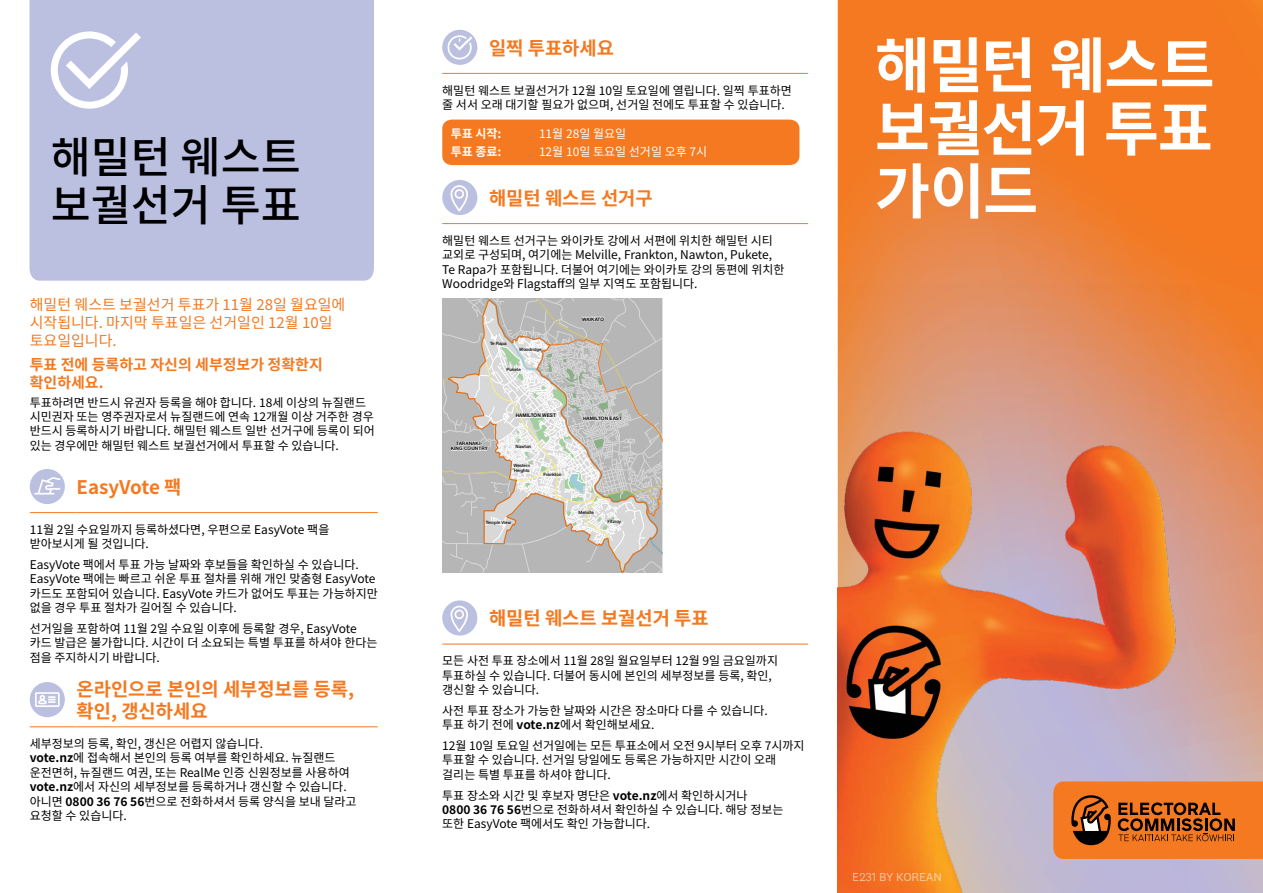
<style>
.page{position:relative;width:1263px;height:893px;background:#fff}
.page>*{position:absolute;margin:0;border:0;box-sizing:border-box;transform-origin:0 0}
.t1{font:700 60px/63px "Noto Sans KR";letter-spacing:-.025em;color:#fff;text-align:justify}
.t2{font:500 43.5px/48px "Noto Sans KR";color:#000}
.t3{font:700 18.75px/22.5px "Noto Sans KR";color:#f47920}
.t4{font:15px/18px "Noto Sans KR";color:#f47920}
.t5{font:700 15px/18px "Noto Sans KR";color:#f47920}
.t6{font:12px/14.4px "Noto Sans KR";color:#000}
.t7{font:12px "Noto Sans KR";color:#fff}
.t8{font:12px "National 2";letter-spacing:-.01em;color:#fff}
.t9{font:700 12px "Noto Sans KR";color:#fff}
.t10{font:700 4.8px/5.2px "Helvetica Neue";color:#000;text-align:center}
.t11{font:500 4.35px/4.3px "Helvetica Neue";color:#000}
.s1{font-weight:700}
</style>
<div class="page">
<svg style="left:838px;top:0;width:425px;height:893px;background:#ec823b"></svg>
<img style="left:838px;top:284px;width:351px;height:609px">
<svg style="left:1053px;top:781px;width:210px;height:78px;background:#cf681f"></svg>
<hr style="left:30px;top:512px;width:47px;height:1px;background:#f47920">
<hr style="left:77px;top:512px;width:301px;height:1px;background:#f47920">
<div style="left:30px;top:469px;width:35px;height:35px;background:#bbc0e1;border-radius:50%"></div>
<svg style="left:34px;top:477px;width:26px;height:17px"></svg>
<hr style="left:30px;top:726px;width:47px;height:1px;background:#f47920">
<hr style="left:77px;top:726px;width:301px;height:1px;background:#f47920">
<div style="left:30px;top:682px;width:35px;height:35px;background:#bbc0e1;border-radius:50%"></div>
<div style="left:38px;top:699px;width:9px;height:5px;border:2px solid #fff;border-radius:50%"></div>
<div style="left:35px;top:692px;width:25px;height:15px;border:2px solid #fff"></div>
<svg style="left:40px;top:695px;width:16px;height:8px"></svg>
<div style="left:30px;top:0;width:344px;height:281px;background:#bbc0e1"></div>
<svg style="left:51px;top:31px;width:90px;height:78px"></svg>
<hr style="left:442px;top:73px;width:47px;height:1px;background:#f47920">
<hr style="left:489px;top:73px;width:319px;height:1px;background:#f47920">
<div style="left:442px;top:30px;width:35px;height:35px;background:#bbc0e1;border-radius:50%"></div>
<svg style="left:447px;top:34px;width:28px;height:26px"></svg>
<div style="left:442px;top:120px;width:357px;height:45px;background:#f47920;border-radius:10px"></div>
<hr style="left:442px;top:223px;width:47px;height:1px;background:#f47920">
<hr style="left:489px;top:223px;width:319px;height:1px;background:#f47920">
<div style="left:442px;top:180px;width:35px;height:35px;background:#bbc0e1;border-radius:50%"></div>
<div style="left:454px;top:189px;width:10px;height:10px;border:2px solid #fff;border-radius:50%"></div>
<div style="left:450px;top:185px;width:18px;height:26px;border:2px solid #fff;border-radius:8px"></div>
<svg style="left:442px;top:299px;width:220px;height:274px;background:#c5c5c0"></svg>
<hr style="left:442px;top:644px;width:47px;height:1px;background:#f47920">
<hr style="left:489px;top:644px;width:319px;height:1px;background:#f47920">
<div style="left:442px;top:600px;width:35px;height:36px;background:#bbc0e1;border-radius:50%"></div>
<div style="left:455px;top:610px;width:9px;height:9px;border:1px solid #f47920;border-radius:50%"></div>
<div style="left:454px;top:610px;width:10px;height:9px;border:2px solid #fff;border-radius:50%"></div>
<div style="left:450px;top:606px;width:18px;height:26px;border:2px solid #fff;border-radius:8px"></div>
<h2 class="t2" style="left:51px;top:134px;width:251px">해밀턴 웨스트 보궐선거 투표</h2>
<p class="t4" style="left:30px;top:295px;width:317px">해밀턴 웨스트 보궐선거 투표가 11월 28일 월요일에 시작됩니다. 마지막 투표일은 선거일인 12월 10일 토요일입니다.</p>
<p class="t5" style="left:30px;top:356px;width:295px">투표 전에 등록하고 자신의 세부정보가 정확한지 확인하세요.</p>
<p class="t6" style="left:30px;top:395px;width:346px">투표하려면 반드시 유권자 등록을 해야 합니다. 18세 이상의 뉴질랜드 시민권자 또는 영주권자로서 뉴질랜드에 연속 12개월 이상 거주한 경우 반드시 등록하시기 바랍니다. 해밀턴 웨스트 일반 선거구에 등록이 되어 있는 경우에만 해밀턴 웨스트 보궐선거에서 투표할 수 있습니다.</p>
<h3 class="t3" style="left:77px;top:476px;width:106px">EasyVote 팩</h3>
<p class="t6" style="left:30px;top:522px;width:301px">11월 2일 수요일까지 등록하셨다면, 우편으로 EasyVote 팩을 받아보시게 될 것입니다.</p>
<p class="t6" style="left:30px;top:558px;width:350px">EasyVote 팩에서 투표 가능 날짜와 후보들을 확인하실 수 있습니다.<br>EasyVote 팩에는 빠르고 쉬운 투표 절차를 위해 개인 맞춤형 EasyVote 카드도 포함되어 있습니다. EasyVote 카드가 없어도 투표는 가능하지만 없을 경우 투표 절차가 길어질 수 있습니다.</p>
<p class="t6" style="left:30px;top:622px;width:349px">선거일을 포함하여 11월 2일 수요일 이후에 등록할 경우, EasyVote 카드 발급은 불가합니다. 시간이 더 소요되는 특별 투표를 하셔야 한다는 점을 주지하시기 바랍니다.</p>
<h3 class="t3" style="left:77px;top:678px;width:279px">온라인으로 본인의 세부정보를 등록, 확인, 갱신하세요</h3>
<p class="t6" style="left:30px;top:737px;width:328px">세부정보의 등록, 확인, 갱신은 어렵지 않습니다.<br><span class="s1">vote.nz</span>에 접속해서 본인의 등록 여부를 확인하세요. 뉴질랜드 운전면허, 뉴질랜드 여권, 또는 RealMe 인증 신원정보를 사용하여 <span class="s1">vote.nz</span>에서 자신의 세부정보를 등록하거나 갱신할 수 있습니다. 아니면 <span class="s1">0800 36 76 56</span>번으로 전화하셔서 등록 양식을 보내 달라고 요청할 수 있습니다.</p>
<h3 class="t3" style="left:489px;top:37px;width:127px">일찍 투표하세요</h3>
<p class="t6" style="left:442px;top:83px;width:351px">해밀턴 웨스트 보궐선거가 12월 10일 토요일에 열립니다. 일찍 투표하면 줄 서서 오래 대기할 필요가 없으며, 선거일 전에도 투표할 수 있습니다.</p>
<p class="t9" style="left:451px;top:127px;width:52px">투표 시작:</p>
<p class="t7" style="left:539px;top:127px;width:89px">11월 28일 월요일</p>
<p class="t9" style="left:451px;top:145px;width:52px">투표 종료:</p>
<p class="t7" style="left:539px;top:145px;width:170px">12월 10일 토요일 선거일 오후 7시</p>
<h3 class="t3" style="left:489px;top:187px;width:165px">해밀턴 웨스트 선거구</h3>
<p class="t6" style="left:442px;top:233px;width:344px">해밀턴 웨스트 선거구는 와이카토 강에서 서편에 위치한 해밀턴 시티 교외로 구성되며, 여기에는 Melville, Frankton, Nawton, Pukete, Te Rapa가 포함됩니다. 더불어 여기에는 와이카토 강의 동편에 위치한 Woodridge와 Flagstaff의 일부 지역도 포함됩니다.</p>
<p class="t11" style="left:490px;top:341px;width:18px">Te Rapa</p>
<p class="t11" style="left:519px;top:347px;width:24px">Woodridge</p>
<p class="t11" style="left:507px;top:367px;width:16px">Pukete</p>
<p class="t10" style="left:451px;top:441px;width:39px">TARANAKI-<br>KING COUNTRY</p>
<p class="t10" style="left:516px;top:413px;width:42px">HAMILTON WEST</p>
<p class="t11" style="left:515px;top:444px;width:17px">Nawton</p>
<p class="t11" style="left:513px;top:463px;width:18px">Western<br>Heights</p>
<p class="t11" style="left:543px;top:472px;width:20px">Frankton</p>
<p class="t11" style="left:486px;top:520px;width:27px">Temple View</p>
<p class="t10" style="left:582px;top:316px;width:24px">WAIKATO</p>
<p class="t10" style="left:583px;top:416px;width:40px">HAMILTON EAST</p>
<p class="t11" style="left:579px;top:509px;width:17px">Melville</p>
<p class="t11" style="left:607px;top:519px;width:15px">Fitzroy</p>
<h3 class="t3" style="left:489px;top:608px;width:221px">해밀턴 웨스트 보궐선거 투표</h3>
<p class="t6" style="left:442px;top:654px;width:337px">모든 사전 투표 장소에서 11월 28일 월요일부터 12월 9일 금요일까지 투표하실 수 있습니다. 더불어 동시에 본인의 세부정보를 등록, 확인, 갱신할 수 있습니다.</p>
<p class="t6" style="left:442px;top:703px;width:327px">사전 투표 장소가 가능한 날짜와 시간은 장소마다 다를 수 있습니다. 투표 하기 전에 <span class="s1">vote.nz</span>에서 확인해보세요.</p>
<p class="t6" style="left:442px;top:739px;width:364px">12월 10일 토요일 선거일에는 모든 투표소에서 오전 9시부터 오후 7시까지 투표할 수 있습니다. 선거일 당일에도 등록은 가능하지만 시간이 오래 걸리는 특별 투표를 하셔야 합니다.</p>
<p class="t6" style="left:442px;top:788px;width:343px">투표 장소와 시간 및 후보자 명단은 <span class="s1">vote.nz</span>에서 확인하시거나<br><span class="s1">0800 36 76 56</span>번으로 전화하셔서 확인하실 수 있습니다. 해당 정보는 또한 EasyVote 팩에서도 확인 가능합니다.</p>
<h1 class="t1" style="left:875px;top:35px;width:341px">해밀턴 웨스트 보궐선거 투표 가이드</h1>
<p class="t8" style="left:853px;top:870px;width:91px">E231 BY KOREAN</p>
</div>
